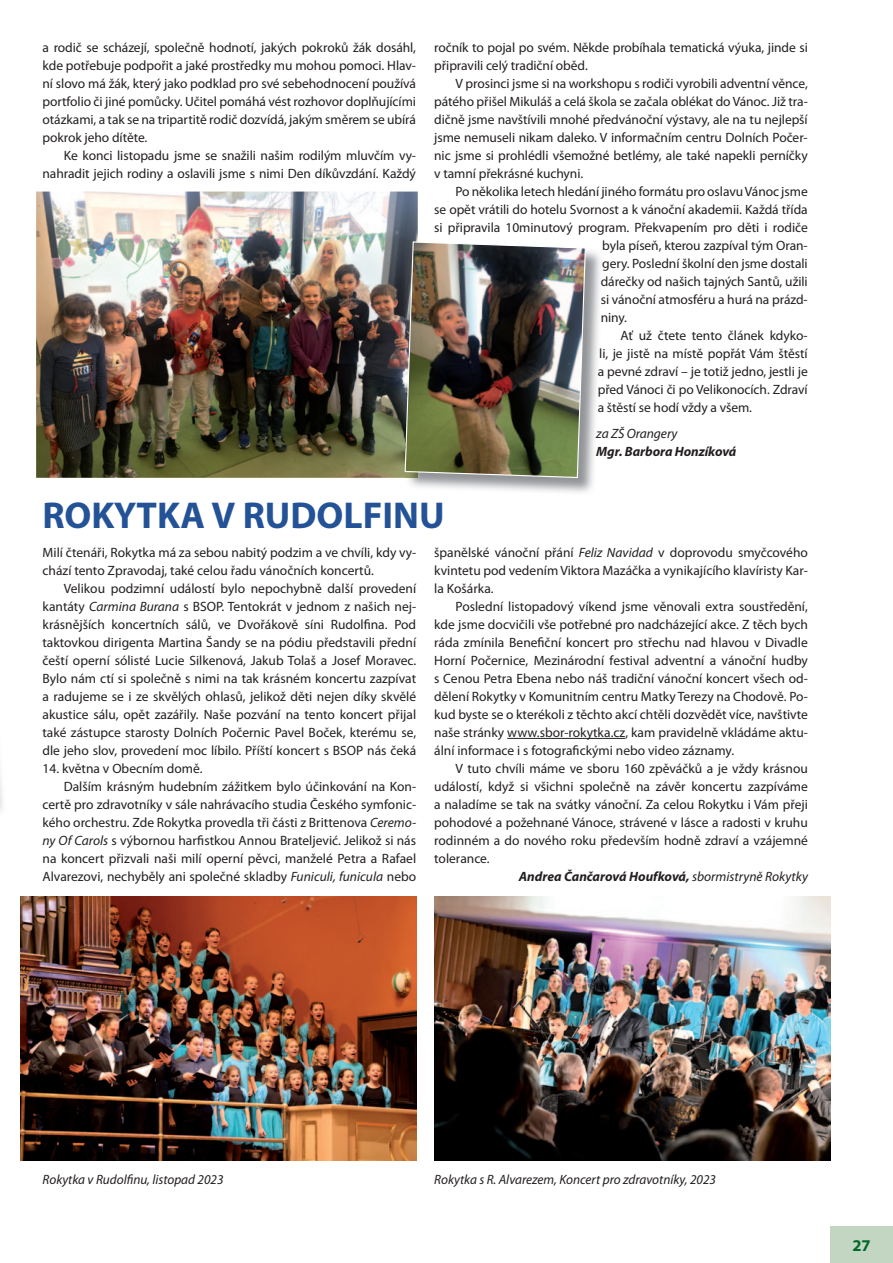
<style>
.page{position:relative;width:893px;height:1263px;background:#fff}
.page>*{position:absolute;margin:0;border:0;box-sizing:border-box;transform-origin:0 0}
.t1{font:700 37.5px "Myriad Pro";color:#245297}
.t2{font:700 16.5px "Myriad Pro";color:#036929}
.t3{font:13.5px/18px "Myriad Pro";letter-spacing:-.005em;color:#231f20;text-align:justify}
.t4{font:italic 13.5px "Myriad Pro";color:#231f20}
.t5{font:italic 700 13.5px "Myriad Pro";letter-spacing:-.005em;color:#231f20}
.s1{font-style:italic}
.s2{font-weight:400}
</style>
<div class="page">
<div style="left:830px;top:1226px;width:63px;height:37px;background:#c2d6c2"></div>
<img style="left:36px;top:192px;width:382px;height:286px">
<img style="left:409px;top:251px;width:192px;height:242px">
<img style="left:404px;top:241px;width:182px;height:238px">
<hr style="left:507px;top:738px;width:118px;height:1px;background:#231f20">
<img style="left:434px;top:897px;width:396px;height:264px">
<img style="left:20px;top:897px;width:396px;height:264px">
<p class="t3" style="left:43px;top:38px;width:375px">a rodič se scházejí, společně hodnotí, jakých pokroků žák dosáhl, kde potřebuje podpořit a jaké prostředky mu mohou pomoci. Hlav&shy;ní slovo má žák, který jako podklad pro své sebehodnocení používá portfolio či jiné pomůcky. Učitel pomáhá vést rozhovor doplňujícími otázkami, a tak se na tripartitě rodič dozvídá, jakým směrem se ubírá pokrok jeho dítěte.</p>
<p class="t3" style="left:43px;top:146px;width:375px;text-align:right">Ke konci listopadu jsme se snažili našim rodilým mluvčím vy&shy;nahradit jejich rodiny a oslavili jsme s nimi Den díkůvzdání. Každý</p>
<p class="t3" style="left:434px;top:38px;width:375px">ročník to pojal po svém. Někde probíhala tematická výuka, jinde si připravili celý tradiční oběd.</p>
<p class="t3" style="left:434px;top:74px;width:375px;text-indent:21px">V prosinci jsme si na workshopu s rodiči vyrobili adventní věnce, pátého přišel Mikuláš a celá škola se začala oblékat do Vánoc. Již tra&shy;dičně jsme navštívili mnohé předvánoční výstavy, ale na tu nejlepší jsme nemuseli nikam daleko. V informačním centru Dolních Počer&shy;nic jsme si prohlédli všemožné betlémy, ale také napekli perníčky v tamní překrásné kuchyni.</p>
<p class="t3" style="left:455px;top:182px;width:354px">Po několika letech hledání jiného formátu pro oslavu Vánoc jsme</p>
<p class="t3" style="left:434px;top:200px;width:375px">se opět vrátili do hotelu Svornost a k vánoční akademii. Každá třída</p>
<p class="t3" style="left:434px;top:218px;width:375px">si připravila 10minutový program. Překvapením pro děti i rodiče</p>
<p class="t3" style="left:602px;top:236px;width:207px">byla píseň, kterou zazpíval tým Oran-</p>
<p class="t3" style="left:602px;top:254px;width:207px">gery. Poslední školní den jsme dostali</p>
<p class="t3" style="left:601px;top:272px;width:208px">dárečky od našich tajných Santů, užili</p>
<p class="t3" style="left:601px;top:290px;width:208px">si vánoční atmosféru a hurá na prázd-</p>
<p class="t3" style="left:601px;top:308px;width:28px">niny.</p>
<p class="t3" style="left:620px;top:326px;width:189px">Ať už čtete tento článek kdyko-</p>
<p class="t3" style="left:599px;top:344px;width:210px">li, je jistě na místě popřát Vám štěstí</p>
<p class="t3" style="left:598px;top:362px;width:211px">a pevné zdraví – je totiž jedno, jestli je</p>
<p class="t3" style="left:598px;top:380px;width:212px">před Vánoci či po Velikonocích. Zdraví</p>
<p class="t3" style="left:598px;top:398px;width:156px">a štěstí se hodí vždy a všem.</p>
<p class="t4" style="left:596px;top:426px;width:83px">za ZŠ Orangery</p>
<p class="t5" style="left:596px;top:443px;width:142px">Mgr. Barbora Honzíková</p>
<h1 class="t1" style="left:43px;top:491px;width:404px">ROKYTKA V RUDOLFINU</h1>
<p class="t3" style="left:43px;top:543px;width:375px">Milí čtenáři, Rokytka má za sebou nabitý podzim a ve chvíli, kdy vy&shy;chází tento Zpravodaj, také celou řadu vánočních koncertů.</p>
<p class="t3" style="left:43px;top:579px;width:375px;text-indent:21px">Velikou podzimní událostí bylo nepochybně další provedení kantáty <span class="s1">Carmina Burana</span> s BSOP. Tentokrát v jednom z našich nej&shy;krásnějších koncertních sálů, ve Dvořákově síni Rudolfina. Pod taktovkou dirigenta Martina Šandy se na pódiu představili přední čeští operní sólisté Lucie Silkenová, Jakub Tolaš a Josef Moravec.<br>Bylo nám ctí si společně s nimi na tak krásném koncertu zazpívat a radujeme se i ze skvělých ohlasů, jelikož děti nejen díky skvělé akustice sálu, opět zazářily. Naše pozvání na tento koncert přijal také zástupce starosty Dolních Počernic Pavel Boček, kterému se, dle jeho slov, provedení moc líbilo. Příští koncert s BSOP nás čeká</p>
<p class="t3" style="left:43px;top:759px;width:162px">14. května v Obecním domě.</p>
<p class="t3" style="left:64px;top:777px;width:354px">Dalším krásným hudebním zážitkem bylo účinkování na Kon-</p>
<p class="t3" style="left:43px;top:795px;width:375px">certě pro zdravotníky v sále nahrávacího studia Českého symfonic-</p>
<p class="t3" style="left:43px;top:813px;width:375px">kého orchestru. Zde Rokytka provedla tři části z Brittenova <span class="s1">Ceremo-</span></p>
<p class="t3" style="left:43px;top:831px;width:375px"><span class="s1">ny Of Carols</span> s výbornou harfistkou Annou Brateljević. Jelikož si nás</p>
<p class="t3" style="left:43px;top:849px;width:375px">na koncert přizvali naši milí operní pěvci, manželé Petra a Rafael</p>
<p class="t3" style="left:43px;top:867px;width:375px">Alvarezovi, nechyběly ani společné skladby <span class="s1">Funiculi, funicula</span> nebo</p>
<p class="t3" style="left:434px;top:543px;width:375px">španělské vánoční přání <span class="s1">Feliz Navidad</span> v doprovodu smyčcového kvintetu pod vedením Viktora Mazáčka a vynikajícího klavíristy Kar&shy;la Košárka.</p>
<p class="t3" style="left:434px;top:597px;width:375px;text-indent:21px">Poslední listopadový víkend jsme věnovali extra soustředění, kde jsme docvičili vše potřebné pro nadcházející akce. Z těch bych ráda zmínila Benefiční koncert pro střechu nad hlavou v Divadle Horní Počernice, Mezinárodní festival adventní a vánoční hudby s Cenou Petra Ebena nebo náš tradiční vánoční koncert všech od&shy;dělení Rokytky v Komunitním centru Matky Terezy na Chodově. Po&shy;kud byste se o kterékoli z těchto akcí chtěli dozvědět více, navštivte naše stránky www.sbor-rokytka.cz, kam pravidelně vkládáme aktu&shy;ální informace i s fotografickými nebo video záznamy.</p>
<p class="t3" style="left:455px;top:759px;width:354px">V tuto chvíli máme ve sboru 160 zpěváčků a je vždy krásnou</p>
<p class="t3" style="left:434px;top:777px;width:375px">událostí, když si všichni společně na závěr koncertu zazpíváme</p>
<p class="t3" style="left:434px;top:795px;width:375px">a naladíme se tak na svátky vánoční. Za celou Rokytku i Vám přeji</p>
<p class="t3" style="left:434px;top:813px;width:375px">pohodové a požehnané Vánoce, strávené v lásce a radosti v kruhu</p>
<p class="t3" style="left:434px;top:831px;width:375px">rodinném a do nového roku především hodně zdraví a vzájemné</p>
<p class="t3" style="left:434px;top:849px;width:57px">tolerance.</p>
<p class="t5" style="left:519px;top:868px;width:291px">Andrea Čančarová Houfková, <span class="s2">sbormistryně Rokytky</span></p>
<p class="t4" style="left:43px;top:1171px;width:183px">Rokytka v Rudolfinu, listopad 2023</p>
<p class="t4" style="left:434px;top:1171px;width:283px">Rokytka s R. Alvarezem, Koncert pro zdravotníky, 2023</p>
<p class="t2" style="left:852px;top:1234px;width:20px">27</p>
</div>
